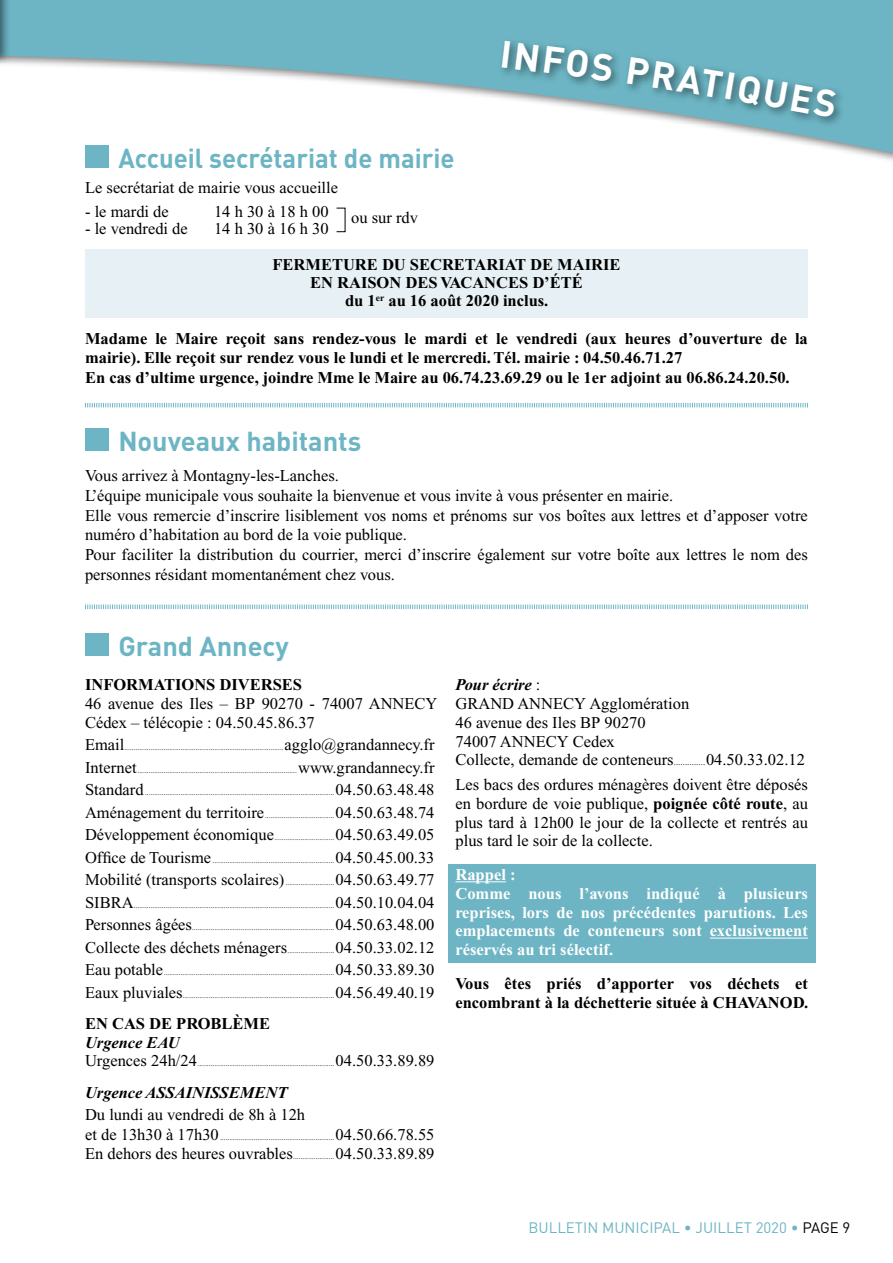
<style>
.page{position:relative;width:893px;height:1263px;background:#fff}
.page>*{position:absolute;margin:0;border:0;box-sizing:border-box;transform-origin:0 0}
.t1{font:700 37.5px "DIN";color:#fff}
.t2{font:700 27.15px "DIN";color:#6db5c4}
.t3{font:700 27.15px "DIN";color:#6db5c4;scale:.95 1}
.t4{font:16.5px/18.8px "Times New Roman";color:#000}
.t5{font:700 16.5px/19.8px "Times New Roman";color:#000}
.t6{font:700 16.5px/18.8px "Times New Roman";color:#fff}
.t7{font:italic 700 16.5px "Times New Roman";color:#000}
.t8{font:15px "DIN";color:#6db5c4}
.t9{font:7.5px "Times New Roman";color:#000}
.s1{font-size:16.5px}
.s2{font-size:7.5px}
.s3{font-weight:700;font-style:italic}
.s4{font-size:9px}
.s5{font-weight:700}
.s6{color:#000}
</style>
<div class="page">
<svg style="left:11px;top:0;width:882px;height:168px"></svg>
<div style="left:0;top:0;width:11px;height:181px;background:#000;opacity:.5"></div>
<svg style="left:0;top:0;width:1px;height:170px"></svg>
<div style="left:497px;top:36px;width:349px;height:91px;background:#000;opacity:.5"></div>
<div style="left:85px;top:250px;width:723px;height:68px;background:#e7f0f4"></div>
<div style="left:448px;top:864px;width:367px;height:99px;background:#6db5c4"></div>
<div style="left:85px;top:633px;width:23px;height:23px;background:#6db5c4"></div>
<svg style="left:85px;top:604px;width:723px;height:5px"></svg>
<div style="left:85px;top:428px;width:23px;height:23px;background:#6db5c4"></div>
<hr style="left:455px;top:881px;width:51px;height:1px;background:#fff">
<hr style="left:710px;top:938px;width:98px;height:1px;background:#fff">
<div style="left:85px;top:145px;width:23px;height:23px;background:#6db5c4"></div>
<svg style="left:85px;top:402px;width:723px;height:6px"></svg>
<svg style="left:502px;top:41px;width:221px;height:57px;background:#63a3b0"></svg>
<svg style="left:813px;top:88px;width:24px;height:30px"></svg>
<h2 class="t3" style="left:118px;top:141px;width:356px">Accueil secrétariat de mairie</h2>
<p class="t4" style="left:85px;top:178px;width:255px">Le secrétariat de mairie vous accueille</p>
<p class="t4" style="left:85px;top:202px;width:85px">- le mardi de</p>
<p class="t4" style="left:214px;top:202px;width:116px">14 h 30 à 18 h 00</p>
<p class="t4" style="left:85px;top:219px;width:104px">- le vendredi de</p>
<p class="t4" style="left:214px;top:219px;width:116px">14 h 30 à 16 h 30</p>
<p class="t4" style="left:351px;top:208px;width:68px">ou sur rdv</p>
<p class="t5" style="left:272px;top:256px;width:350px;line-height:18px;text-align:center">FERMETURE DU SECRETARIAT DE MAIRIE<br>EN RAISON DES VACANCES D’ÉTÉ<br>du 1<sup>er</sup> au 16 août 2020 inclus.</p>
<h1 class="t1" style="left:729px;top:61px;width:91px;rotate:10deg">IQUE</h1>
<p class="t5" style="left:85px;top:328px;width:724px">Madame le Maire reçoit sans rendez-vous le mardi et le vendredi (aux heures d’ouverture de la mairie). Elle reçoit sur rendez vous le lundi et le mercredi. Tél. mairie : 04.50.46.71.27<br>En cas d’ultime urgence, joindre Mme le Maire au 06.74.23.69.29 ou le 1er adjoint au 06.86.24.20.50.</p>
<h2 class="t2" style="left:118px;top:424px;width:245px">Nouveaux habitants</h2>
<p class="t4" style="left:85px;top:466px;width:724px;line-height:19.8px">Vous arrivez à Montagny-les-Lanches.<br>L’équipe municipale vous souhaite la bienvenue et vous invite à vous présenter en mairie.<br>Elle vous remercie d’inscrire lisiblement vos noms et prénoms sur vos boîtes aux lettres et d’apposer votre numéro d’habitation au bord de la voie publique.<br>Pour faciliter la distribution du courrier, merci d’inscrire également sur votre boîte aux lettres le nom des personnes résidant momentanément chez vous.</p>
<h2 class="t2" style="left:118px;top:628px;width:172px">Grand Annecy</h2>
<p class="t5" style="left:85px;top:675px;width:219px">INFORMATIONS DIVERSES</p>
<p class="t4" style="left:85px;top:694px;width:354px">46 avenue des Iles – BP 90270 - 74007 ANNECY<br>Cédex – télécopie : 04.50.45.86.37</p>
<p class="t9" style="left:85px;top:744px;width:351px"><span class="s1">Email</span>.....................................................................................<span class="s1">agglo@grandannecy.fr</span></p>
<p class="t9" style="left:85px;top:766px;width:351px"><span class="s1">Internet</span>.....................................................................................<span class="s1">www.grandannecy.fr</span></p>
<p class="t9" style="left:85px;top:789px;width:351px"><span class="s1">Standard</span> .....................................................................................................<span class="s1">04.50.63.48.48</span></p>
<p class="t4" style="left:85px;top:801px;width:351px;line-height:22.5px">Aménagement du territoire<span class="s2">.....................................</span>04.50.63.48.74<br>Développement économique<span class="s2">................................</span>04.50.63.49.05</p>
<p class="t9" style="left:85px;top:856px;width:351px"><span class="s1">Office de Tourisme</span> .................................................................<span class="s1">04.50.45.00.33</span></p>
<p class="t4" style="left:85px;top:870px;width:351px">Mobilité (transports scolaires) <span class="s2">..........................</span>04.50.63.49.77</p>
<p class="t9" style="left:85px;top:901px;width:351px"><span class="s1">SIBRA</span>...........................................................................................................<span class="s1">04.50.10.04.04</span></p>
<p class="t9" style="left:85px;top:924px;width:351px"><span class="s1">Personnes âgées</span>............................................................................<span class="s1">04.50.63.48.00</span></p>
<p class="t4" style="left:85px;top:938px;width:351px">Collecte des déchets ménagers<span class="s2">.........................</span>04.50.33.02.12</p>
<p class="t9" style="left:85px;top:969px;width:351px"><span class="s1">Eau potable</span>...........................................................................................<span class="s1">04.50.33.89.30</span></p>
<p class="t9" style="left:85px;top:991px;width:351px"><span class="s1">Eaux pluviales</span>.................................................................................<span class="s1">04.56.49.40.19</span></p>
<p class="t5" style="left:85px;top:1014px;width:187px">EN CAS DE PROBLÈME</p>
<p class="t7" style="left:85px;top:1034px;width:96px">Urgence EAU</p>
<p class="t9" style="left:85px;top:1059px;width:351px"><span class="s1">Urgences 24h/24</span>.........................................................................<span class="s1">04.50.33.89.89</span></p>
<p class="t7" style="left:85px;top:1083px;width:204px">Urgence ASSAINISSEMENT</p>
<p class="t4" style="left:85px;top:1105px;width:222px">Du lundi au vendredi de 8h à 12h</p>
<p class="t9" style="left:85px;top:1133px;width:351px"><span class="s1">et de 13h30 à 17h30</span> .............................................................<span class="s1">04.50.66.78.55</span></p>
<p class="t4" style="left:85px;top:1144px;width:351px">En dehors des heures ouvrables<span class="s2">......................</span>04.50.33.89.89</p>
<p class="t4" style="left:455px;top:675px;width:351px"><span class="s3">Pour écrire</span> :<br>GRAND ANNECY Agglomération<br>46 avenue des Iles BP 90270<br>74007 ANNECY Cedex<br>Collecte, demande de conteneurs<span class="s4">..............</span>04.50.33.02.12</p>
<p class="t4" style="left:455px;top:775px;width:354px;text-align:justify">Les bacs des ordures ménagères doivent être déposés en bordure de voie publique, <span class="s5">poignée côté route</span>, au plus tard à 12h00 le jour de la collecte et rentrés au plus tard le soir de la collecte.</p>
<p class="t6" style="left:455px;top:865px;width:354px">Rappel :<br>Comme nous l’avons indiqué à plusieurs reprises, lors de nos précédentes parutions. Les emplacements de conteneurs sont exclusivement réservés au tri sélectif.</p>
<p class="t5" style="left:455px;top:974px;width:354px;line-height:18.8px">Vous êtes priés d’apporter vos déchets et encombrant à la déchetterie située à CHAVANOD.</p>
<p class="t8" style="left:528px;top:1218px;width:323px">BULLETIN MUNICIPAL • JUILLET 2020 • <span class="s6">PAGE 9</span></p>
</div>
